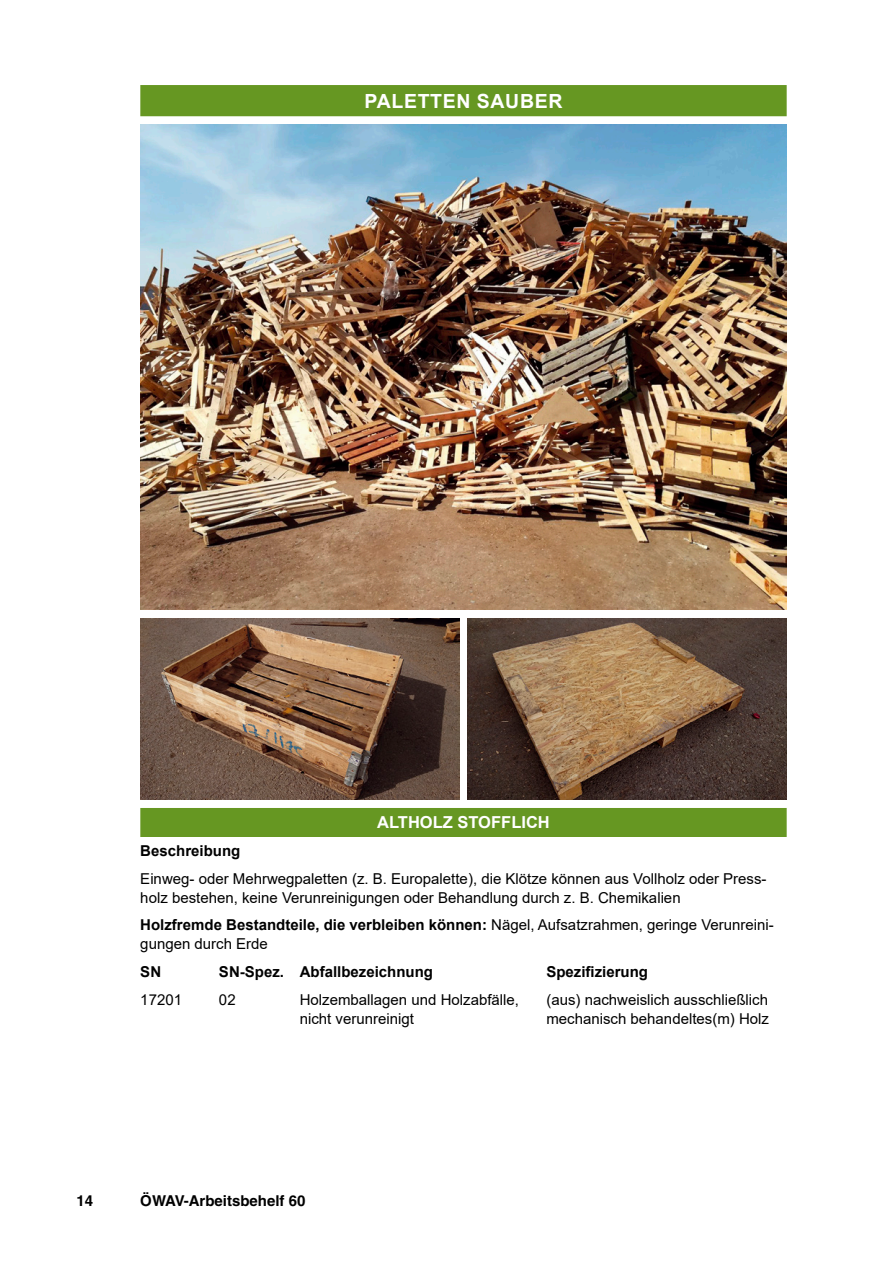
<style>
.page{position:relative;width:893px;height:1263px;background:#fff}
.page>*{position:absolute;margin:0;border:0;box-sizing:border-box;transform-origin:0 0}
.t1{font:700 19.5px "Arial";letter-spacing:.035em;color:#fff}
.t2{font:700 16.5px "Arial";color:#fff}
.t3{font:15px/18.8px "Arial";color:#000}
.t4{font:700 15px "Arial";color:#000}
.t5{font:700 15px "Helvetica";color:#000}
.s1{font-weight:700}
</style>
<div class="page">
<svg style="left:140px;top:85px;width:647px;height:752px;fill:#669722"></svg>
<img style="left:140px;top:125px;width:647px;height:485px">
<img style="left:140px;top:618px;width:319px;height:181px">
<img style="left:468px;top:618px;width:319px;height:181px">
<p class="t1" style="left:364px;top:87px;width:200px">PALETTEN SAUBER</p>
<p class="t2" style="left:377px;top:811px;width:174px">ALTHOLZ STOFFLICH</p>
<p class="t4" style="left:140px;top:840px;width:102px">Beschreibung</p>
<p class="t3" style="left:140px;top:870px;width:628px">Einweg- oder Mehrwegpaletten (z. B. Europalette), die Klötze können aus Vollholz oder Press&shy;holz bestehen, keine Verunreinigungen oder Behandlung durch z. B. Chemikalien</p>
<p class="t3" style="left:140px;top:916px;width:635px"><span class="s1">Holzfremde Bestandteile, die verbleiben können:</span> Nägel, Aufsatzrahmen, geringe Verunreini&shy;gungen durch Erde</p>
<p class="t4" style="left:140px;top:961px;width:22px">SN</p>
<p class="t4" style="left:219px;top:961px;width:67px">SN-Spez.</p>
<p class="t4" style="left:300px;top:961px;width:135px">Abfallbezeichnung</p>
<p class="t4" style="left:546px;top:961px;width:103px">Spezifizierung</p>
<p class="t3" style="left:140px;top:990px;width:43px">17201</p>
<p class="t3" style="left:219px;top:990px;width:18px">02</p>
<p class="t3" style="left:300px;top:990px;width:221px">Holzemballagen und Holzabfälle, nicht verunreinigt</p>
<p class="t3" style="left:546px;top:990px;width:224px">(aus) nachweislich ausschließlich mechanisch behandeltes(m) Holz</p>
<p class="t5" style="left:77px;top:1191px;width:18px">14</p>
<p class="t5" style="left:140px;top:1191px;width:167px">ÖWAV-Arbeitsbehelf 60</p>
</div>
